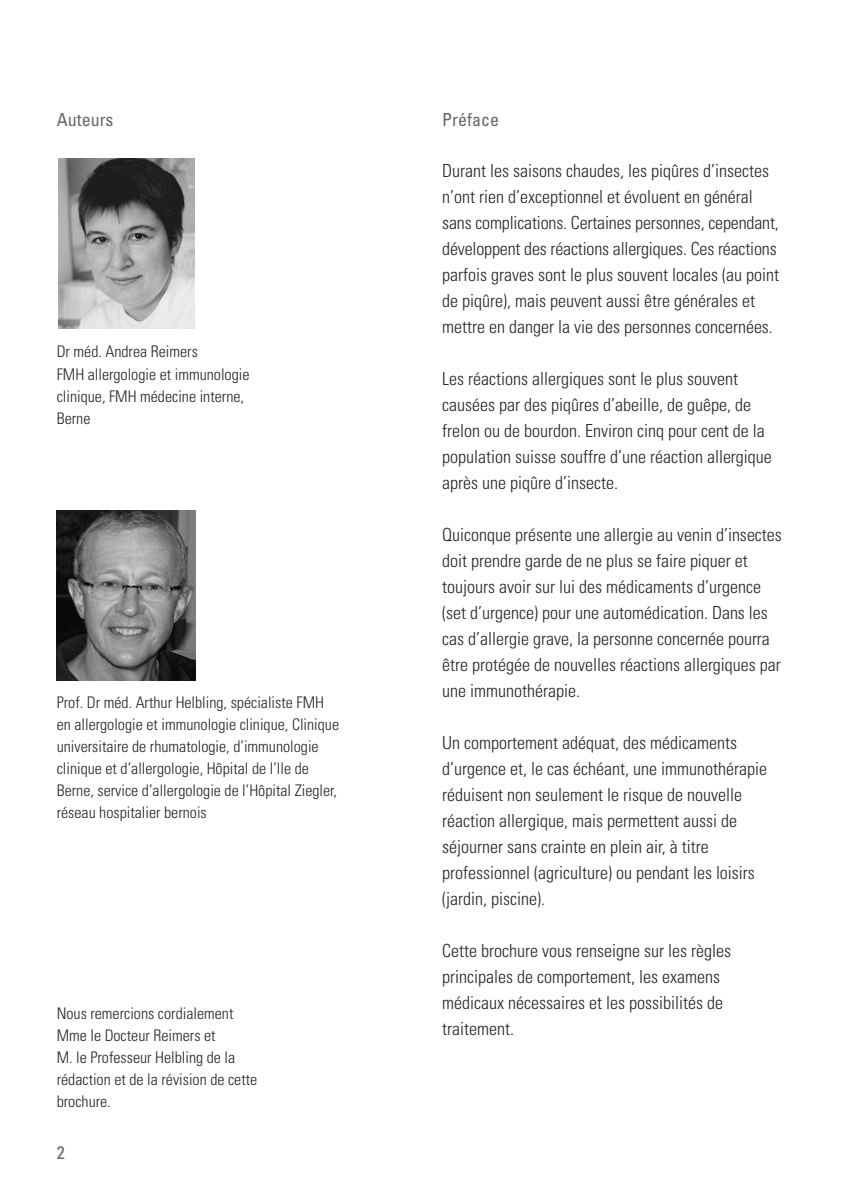
<style>
.page{position:relative;width:842px;height:1191px;background:#fff}
.page>*{position:absolute;margin:0;border:0;box-sizing:border-box;transform-origin:0 0}
.t1{font:300 condensed 18px/26px "Univers";color:#272627}
.t2{font:condensed 18px "Univers";color:#686768}
.t3{font:300 condensed 16px/22px "Univers";color:#272627}
</style>
<div class="page">
<svg style="left:58px;top:159px;width:1px;height:170px"></svg>
<img style="left:59px;top:159px;width:136px;height:170px">
<img style="left:57px;top:510px;width:139px;height:170px">
<p class="t2" style="left:57px;top:113px;width:58px">Auteurs</p>
<p class="t3" style="left:57px;top:342px;width:194px">Dr méd. Andrea Reimers<br>FMH allergologie et immunologie clinique, FMH médecine interne,<br>Berne</p>
<p class="t3" style="left:57px;top:692px;width:284px">Prof. Dr méd. Arthur Helbling, spécialiste FMH en allergologie et immunologie clinique, Clinique universitaire de rhumatologie, d’immunologie clinique et d’allergologie, Hôpital de l’Ile de Berne, service d’allergologie de l’Hôpital Ziegler, réseau hospitalier bernois</p>
<p class="t3" style="left:57px;top:1003px;width:202px">Nous remercions cordialement<br>Mme le Docteur Reimers et<br>M. le Professeur Helbling de la rédaction et de la révision de cette brochure.</p>
<p class="t2" style="left:57px;top:1145px;width:9px">2</p>
<p class="t2" style="left:442px;top:113px;width:58px">Préface</p>
<p class="t1" style="left:442px;top:160px;width:338px">Durant les saisons chaudes, les piqûres d’insectes n’ont rien d’exceptionnel et évoluent en général sans complications. Certaines personnes, cependant, développent des réactions allergiques. Ces réactions parfois graves sont le plus souvent locales (au point de piqûre), mais peuvent aussi être générales et mettre en danger la vie des personnes concernées.</p>
<p class="t1" style="left:442px;top:367px;width:331px">Les réactions allergiques sont le plus souvent causées par des piqûres d’abeille, de guêpe, de frelon ou de bourdon. Environ cinq pour cent de la population suisse souffre d’une réaction allergique après une piqûre d’insecte.</p>
<p class="t1" style="left:442px;top:523px;width:341px">Quiconque présente une allergie au venin d’insectes doit prendre garde de ne plus se faire piquer et toujours avoir sur lui des médicaments d’urgence (set d’urgence) pour une automédication. Dans les cas d’allergie grave, la personne concernée pourra être protégée de nouvelles réactions allergiques par une immunothérapie.</p>
<p class="t1" style="left:442px;top:731px;width:326px">Un comportement adéquat, des médicaments d’urgence et, le cas échéant, une immunothérapie réduisent non seulement le risque de nouvelle réaction allergique, mais permettent aussi de séjourner sans crainte en plein air, à titre professionnel (agriculture) ou pendant les loisirs (jardin, piscine).</p>
<p class="t1" style="left:442px;top:939px;width:290px">Cette brochure vous renseigne sur les règles principales de comportement, les examens médicaux nécessaires et les possibilités de traitement.</p>
</div>
